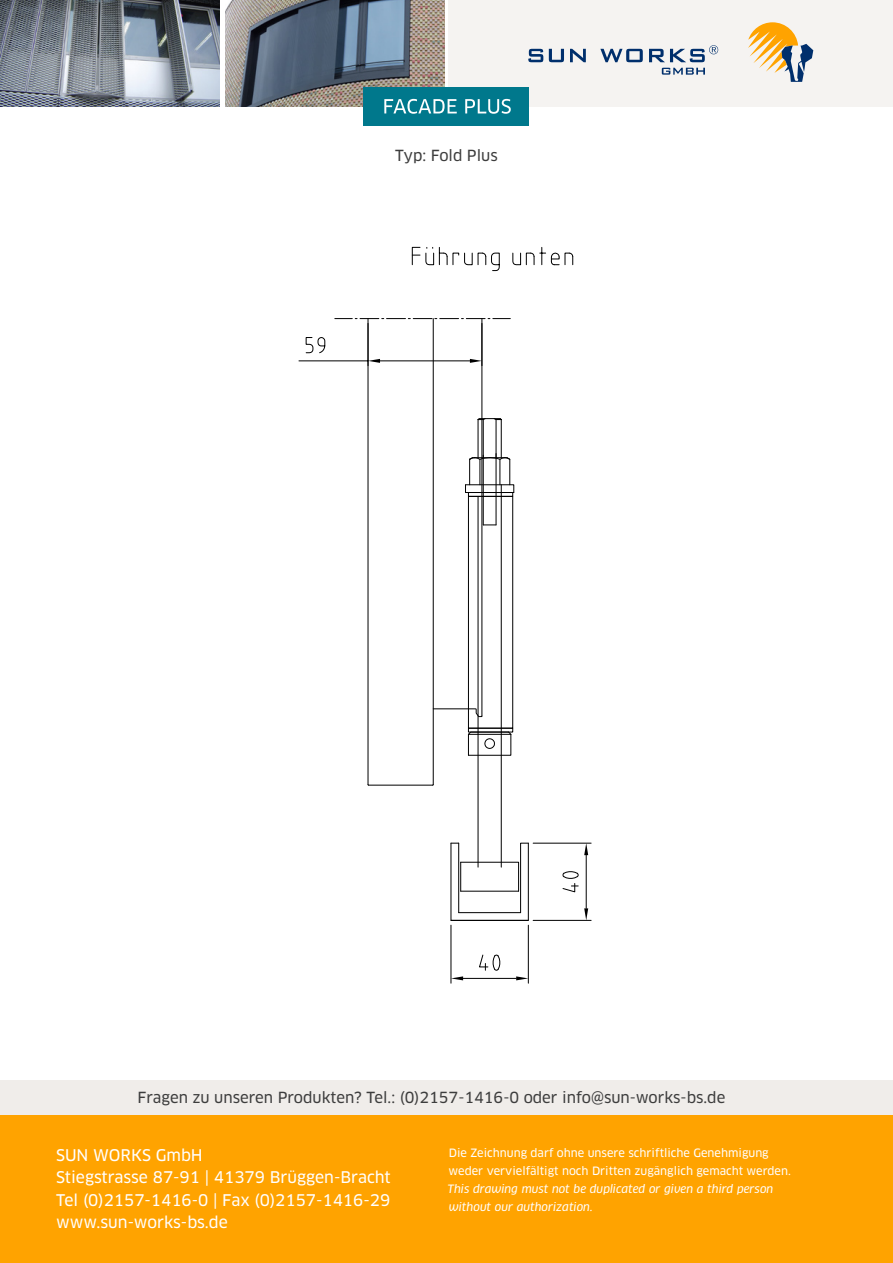
<style>
.page{position:relative;width:893px;height:1263px;background:#fff}
.page>*{position:absolute;margin:0;border:0;box-sizing:border-box;transform-origin:0 0}
.t1{font:15.75px/22.5px "Clan OT News";color:#fff}
.t2{font:15px "Clan OT News";color:#3d3d3d}
.t3{font:11.25px/18px "Clan OT News";color:#fff}
.t4{font:11.25px/18px "Clan OT News Ita";color:#fff}
</style>
<div class="page">
<div style="left:449px;top:0;width:444px;height:106px;background:#f5f3f1"></div>
<svg style="left:748px;top:22px;width:65px;height:60px"></svg>
<svg style="left:528px;top:45px;width:190px;height:30px"></svg>
<img style="left:0;top:0;width:220px;height:106px">
<img style="left:225px;top:0;width:219px;height:106px">
<div style="left:364px;top:87px;width:165px;height:38px;background:#00788c"></div>
<div style="left:0;top:1114px;width:893px;height:149px;background:#ffa300"></div>
<div style="left:0;top:1080px;width:893px;height:34px;background:#f0edea"></div>
<svg style="left:384px;top:99px;width:127px;height:15px"></svg>
<hr style="left:501px;top:485px;width:1px;height:382px;background:#000">
<svg style="left:484px;top:524px;width:12px;height:1px"></svg>
<hr style="left:478px;top:496px;width:1px;height:371px;background:#000">
<div style="left:468px;top:496px;width:45px;height:232px;border:1px solid #000"></div>
<div style="left:468px;top:728px;width:45px;height:4px;border:1px solid #000"></div>
<div style="left:468px;top:492px;width:45px;height:5px;border:1px solid #000"></div>
<svg style="left:467px;top:731px;width:45px;height:25px"></svg>
<svg style="left:465px;top:417px;width:50px;height:76px"></svg>
<hr style="left:483px;top:455px;width:1px;height:70px;background:#000">
<hr style="left:496px;top:454px;width:1px;height:71px;background:#000">
<svg style="left:451px;top:842px;width:78px;height:71px"></svg>
<hr style="left:459px;top:912px;width:62px;height:1px;background:#000">
<hr style="left:451px;top:920px;width:77px;height:1px;background:#000">
<svg style="left:335px;top:318px;width:175px;height:1px"></svg>
<hr style="left:481px;top:319px;width:1px;height:397px;background:#000">
<svg style="left:432px;top:708px;width:51px;height:10px"></svg>
<hr style="left:433px;top:319px;width:1px;height:466px;background:#000">
<hr style="left:369px;top:785px;width:64px;height:1px;background:#000">
<hr style="left:368px;top:319px;width:1px;height:466px;background:#000">
<svg style="left:412px;top:247px;width:88px;height:24px"></svg>
<svg style="left:512px;top:247px;width:61px;height:18px"></svg>
<hr style="left:482px;top:323px;width:1px;height:43px;background:#000">
<hr style="left:380px;top:361px;width:90px;height:1px;background:#000">
<hr style="left:299px;top:361px;width:69px;height:1px;background:#000">
<svg style="left:470px;top:359px;width:12px;height:4px"></svg>
<svg style="left:368px;top:359px;width:12px;height:4px"></svg>
<svg style="left:305px;top:337px;width:21px;height:17px"></svg>
<hr style="left:533px;top:843px;width:58px;height:1px;background:#000">
<hr style="left:533px;top:920px;width:58px;height:1px;background:#000">
<hr style="left:586px;top:855px;width:1px;height:53px;background:#000">
<svg style="left:584px;top:843px;width:4px;height:12px"></svg>
<svg style="left:584px;top:908px;width:4px;height:12px"></svg>
<svg style="left:562px;top:871px;width:17px;height:22px"></svg>
<hr style="left:528px;top:925px;width:1px;height:58px;background:#000">
<hr style="left:451px;top:925px;width:1px;height:58px;background:#000">
<hr style="left:463px;top:978px;width:53px;height:1px;background:#000">
<svg style="left:516px;top:976px;width:12px;height:4px"></svg>
<svg style="left:451px;top:976px;width:12px;height:4px"></svg>
<svg style="left:479px;top:954px;width:22px;height:17px"></svg>
<p class="t2" style="left:395px;top:146px;width:104px">Typ: Fold Plus</p>
<p class="t2" style="left:138px;top:1089px;width:589px">Fragen zu unseren Produkten? Tel.: (0)2157-1416-0 oder info@sun-works-bs.de</p>
<p class="t1" style="left:56px;top:1143px;width:336px">SUN WORKS GmbH<br>Stiegstrasse 87-91 | 41379 Brüggen-Bracht<br>Tel (0)2157-1416-0 | Fax (0)2157-1416-29 www.sun-works-bs.de</p>
<p class="t3" style="left:449px;top:1144px;width:344px">Die Zeichnung darf ohne unsere schriftliche Genehmigung weder vervielfältigt noch Dritten zugänglich gemacht werden.</p>
<p class="t4" style="left:448px;top:1180px;width:327px">This drawing must not be duplicated or given a third person without our authorization.</p>
</div>
